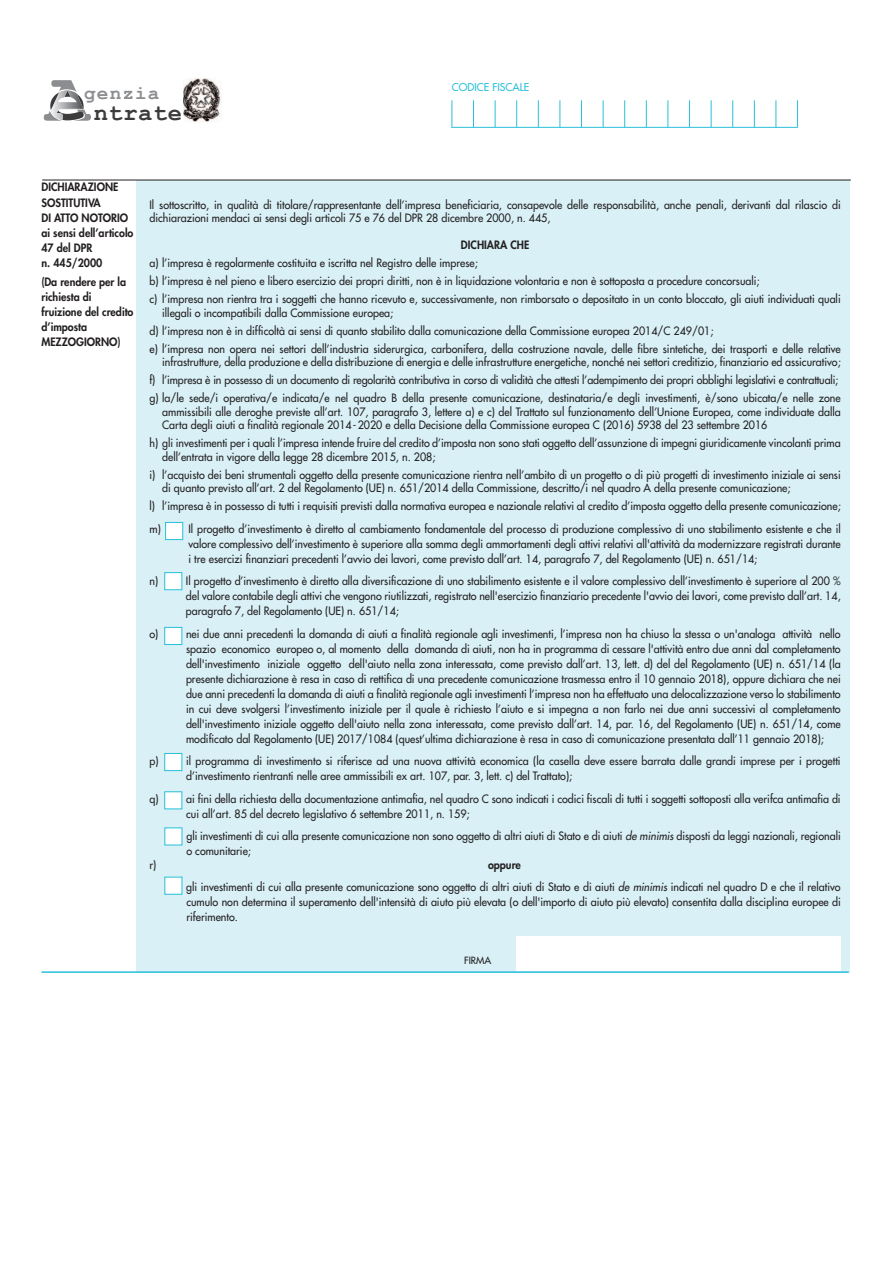
<style>
.page{position:relative;width:893px;height:1263px;background:#fff}
.page>*{position:absolute;margin:0;border:0;box-sizing:border-box;transform-origin:0 0}
.t1{font:700 23.7px "Courier New";letter-spacing:.025em;color:#3c3c3d}
.t2{font:700 19.35px "Courier New";letter-spacing:.06em;color:#8b8d90}
.t3{font:11.25px/15px "Futura";color:#231f20;scale:.95 1}
.t4{font:800 11.25px/15px "Futura";color:#231f20;scale:.95 1}
.t5{font:10.5px "Futura";color:#29c0da}
.t6{font:9.75px "Futura";color:#231f20}
.s1{font-style:italic}
.s2{font-weight:800}
</style>
<div class="page">
<svg style="left:797px;top:100px;width:1px;height:27px"></svg>
<svg style="left:775px;top:100px;width:1px;height:27px"></svg>
<svg style="left:754px;top:100px;width:1px;height:27px"></svg>
<svg style="left:732px;top:100px;width:1px;height:27px"></svg>
<svg style="left:711px;top:100px;width:1px;height:27px"></svg>
<svg style="left:689px;top:100px;width:1px;height:27px"></svg>
<svg style="left:667px;top:100px;width:1px;height:27px"></svg>
<svg style="left:646px;top:100px;width:1px;height:27px"></svg>
<svg style="left:624px;top:100px;width:1px;height:27px"></svg>
<svg style="left:603px;top:100px;width:1px;height:27px"></svg>
<svg style="left:581px;top:100px;width:1px;height:27px"></svg>
<svg style="left:559px;top:100px;width:1px;height:27px"></svg>
<svg style="left:538px;top:100px;width:1px;height:27px"></svg>
<svg style="left:516px;top:100px;width:1px;height:27px"></svg>
<svg style="left:495px;top:100px;width:1px;height:27px"></svg>
<svg style="left:473px;top:100px;width:1px;height:27px"></svg>
<svg style="left:451px;top:100px;width:1px;height:27px"></svg>
<hr style="left:451px;top:127px;width:347px;height:1px;background:#29c0da">
<svg style="left:44px;top:80px;width:47px;height:41px"></svg>
<img style="left:183px;top:78px;width:38px;height:44px">
<div style="left:137px;top:180px;width:713px;height:792px;background:#d8f0f6"></div>
<hr style="left:42px;top:180px;width:809px;height:1px;background:#231f20">
<div style="left:517px;top:936px;width:324px;height:35px;background:#fff"></div>
<div style="left:166px;top:523px;width:16px;height:16px;background:#fff"></div>
<div style="left:165px;top:522px;width:18px;height:18px;border:1px solid #29c0da"></div>
<div style="left:165px;top:573px;width:16px;height:16px;background:#fff"></div>
<div style="left:164px;top:572px;width:18px;height:18px;border:1px solid #29c0da"></div>
<div style="left:165px;top:628px;width:16px;height:16px;background:#fff"></div>
<div style="left:164px;top:627px;width:18px;height:18px;border:1px solid #29c0da"></div>
<div style="left:165px;top:754px;width:16px;height:16px;background:#fff"></div>
<div style="left:164px;top:753px;width:18px;height:18px;border:1px solid #29c0da"></div>
<div style="left:165px;top:792px;width:16px;height:16px;background:#fff"></div>
<div style="left:164px;top:791px;width:18px;height:18px;border:1px solid #29c0da"></div>
<div style="left:165px;top:828px;width:17px;height:17px;background:#fff"></div>
<div style="left:165px;top:877px;width:17px;height:17px;background:#fff"></div>
<div style="left:164px;top:877px;width:18px;height:18px;border:1px solid #29c0da"></div>
<hr style="left:41px;top:971px;width:808px;height:2px;background:#29c0da">
<h2 class="t2" style="left:84px;top:83px;width:77px">genzia</h2>
<h1 class="t1" style="left:94px;top:100px;width:90px">ntrate</h1>
<p class="t5" style="left:452px;top:82px;width:79px">CODICE FISCALE</p>
<p class="t4" style="left:41px;top:181px;width:98px">DICHIARAZIONE<br>SOSTITUTIVA<br>DI ATTO NOTORIO ai sensi dell’articolo<br>47 del DPR<br>n. 445/2000</p>
<p class="t4" style="left:41px;top:275px;width:98px">(Da rendere per la richiesta di fruizione del credito d’imposta<br>MEZZOGIORNO)</p>
<p class="t3" style="left:149px;top:199px;width:729px;line-height:13.5px">Il sottoscritto, in qualità di titolare/rappresentante dell’impresa beneficiaria, consapevole delle responsabilità, anche penali, derivanti dal rilascio di dichiarazioni mendaci ai sensi degli articoli 75 e 76 del DPR 28 dicembre 2000, n. 445,</p>
<p class="t4" style="left:461px;top:238px;width:73px">DICHIARA CHE</p>
<p class="t3" style="left:149px;top:255px;width:729px;line-height:18px">a) l’impresa è regolarmente costituita e iscritta nel Registro delle imprese;<br>b) l’impresa è nel pieno e libero esercizio dei propri diritti, non è in liquidazione volontaria e non è sottoposta a procedure concorsuali;<br>c) l’impresa non rientra tra i soggetti che hanno ricevuto e, successivamente, non rimborsato o depositato in un conto bloccato, gli aiuti individuati quali</p>
<p class="t3" style="left:149px;top:304px;width:729px;line-height:18px;text-indent:13px">illegali o incompatibili dalla Commissione europea;<br>d) l’impresa non è in difficoltà ai sensi di quanto stabilito dalla comunicazione della Commissione europea 2014/C 249/01;<br>e) l’impresa non opera nei settori dell’industria siderurgica, carbonifera, della costruzione navale, delle fibre sintetiche, dei trasporti e delle relative</p>
<p class="t3" style="left:149px;top:354px;width:729px;line-height:18px;text-indent:13px">infrastrutture, della produzione e della distribuzione di energia e delle infrastrutture energetiche, nonché nei settori creditizio, finanziario ed assicurativo; f) l’impresa è in possesso di un documento di regolarità contributiva in corso di validità che attesti l’adempimento dei propri obblighi legislativi e contrattuali; g) la/le sede/i operativa/e indicata/e nel quadro B della presente comunicazione, destinataria/e degli investimenti, è/sono ubicata/e nelle zone</p>
<p class="t3" style="left:162px;top:406px;width:716px;line-height:13.5px">ammissibili alle deroghe previste all’art. 107, paragrafo 3, lettere a) e c) del Trattato sul funzionamento dell’Unione Europea, come individuate dalla<br>Carta degli aiuti a finalità regionale 2014-2020 e della Decisione della Commissione europea C (2016) 5938 del 23 settembre 2016</p>
<p class="t3" style="left:162px;top:437px;width:716px;line-height:13.5px;text-indent:-13px">h) gli investimenti per i quali l’impresa intende fruire del credito d’imposta non sono stati oggetto dell’assunzione di impegni giuridicamente vincolanti prima dell’entrata in vigore della legge 28 dicembre 2015, n. 208;</p>
<p class="t3" style="left:162px;top:469px;width:716px;line-height:13.5px;text-indent:-13px">i) l’acquisto dei beni strumentali oggetto della presente comunicazione rientra nell’ambito di un progetto o di più progetti di investimento iniziale ai sensi di quanto previsto all’art. 2 del Regolamento (UE) n. 651/2014 della Commissione, descritto/i nel quadro A della presente comunicazione;</p>
<p class="t3" style="left:149px;top:496px;width:729px;line-height:22.5px">l) l’impresa è in possesso di tutti i requisiti previsti dalla normativa europea e nazionale relativi al credito d’imposta oggetto della presente comunicazione; m)</p>
<p class="t3" style="left:188px;top:522px;width:688px;text-align:justify">Il progetto d’investimento è diretto al cambiamento fondamentale del processo di produzione complessivo di uno stabilimento esistente e che il valore complessivo dell’investimento è superiore alla somma degli ammortamenti degli attivi relativi all'attività da modernizzare registrati durante i tre esercizi finanziari precedenti l’avvio dei lavori, come previsto dall’art. 14, paragrafo 7, del Regolamento (UE) n. 651/14;</p>
<p class="t3" style="left:149px;top:574px;width:11px">n)</p>
<p class="t3" style="left:186px;top:574px;width:691px;text-align:justify">Il progetto d’investimento è diretto alla diversificazione di uno stabilimento esistente e il valore complessivo dell’investimento è superiore al 200 % del valore contabile degli attivi che vengono riutilizzati, registrato nell'esercizio finanziario precedente l'avvio dei lavori, come previsto dall’art. 14, paragrafo 7, del Regolamento (UE) n. 651/14;</p>
<p class="t3" style="left:149px;top:627px;width:11px">o)</p>
<p class="t3" style="left:186px;top:627px;width:691px;text-align:justify">nei due anni precedenti la domanda di aiuti a finalità regionale agli investimenti, l’impresa non ha chiuso la stessa o un'analoga attività nello spazio economico europeo o, al momento della domanda di aiuti, non ha in programma di cessare l'attività entro due anni dal completamento dell'investimento iniziale oggetto dell'aiuto nella zona interessata, come previsto dall’art. 13, lett. d) del del Regolamento (UE) n. 651/14 (la presente dichiarazione è resa in caso di rettifica di una precedente comunicazione trasmessa entro il 10 gennaio 2018), oppure dichiara che nei due anni precedenti la domanda di aiuti a finalità regionale agli investimenti l’impresa non ha effettuato una delocalizzazione verso lo stabilimento in cui deve svolgersi l’investimento iniziale per il quale è richiesto l’aiuto e si impegna a non farlo nei due anni successivi al completamento dell'investimento iniziale oggetto dell'aiuto nella zona interessata, come previsto dall’art. 14, par. 16, del Regolamento (UE) n. 651/14, come modificato dal Regolamento (UE) 2017/1084 (quest’ultima dichiarazione è resa in caso di comunicazione presentata dall’11 gennaio 2018);</p>
<p class="t3" style="left:149px;top:754px;width:11px">p)</p>
<p class="t3" style="left:186px;top:754px;width:690px">il programma di investimento si riferisce ad una nuova attività economica (la casella deve essere barrata dalle grandi imprese per i progetti d’investimento rientranti nelle aree ammissibili ex art. 107, par. 3, lett. c) del Trattato);</p>
<p class="t3" style="left:149px;top:792px;width:11px">q)</p>
<p class="t3" style="left:186px;top:792px;width:690px">ai fini della richiesta della documentazione antimafia, nel quadro C sono indicati i codici fiscali di tutti i soggetti sottoposti alla verifca antimafia di cui all’art. 85 del decreto legislativo 6 settembre 2011, n. 159;</p>
<p class="t3" style="left:186px;top:829px;width:690px">gli investimenti di cui alla presente comunicazione non sono oggetto di altri aiuti di Stato e di aiuti <span class="s1">de minimis</span>disposti da leggi nazionali, regionali o comunitarie;</p>
<p class="t3" style="left:149px;top:858px;width:9px">r)</p>
<p class="t3" style="left:186px;top:854px;width:690px;line-height:22.5px;text-indent:302px"><span class="s2">oppure<br></span>gli investimenti di cui alla presente comunicazione sono oggetto di altri aiuti di Stato e di aiuti <span class="s1">de minimis</span> indicati nel quadro D e che il relativo</p>
<p class="t3" style="left:186px;top:895px;width:690px">cumulo non determina il superamento dell'intensità di aiuto più elevata (o dell'importo di aiuto più elevato) consentita dalla disciplina europee di riferimento.</p>
<p class="t6" style="left:464px;top:956px;width:29px">FIRMA</p>
</div>
